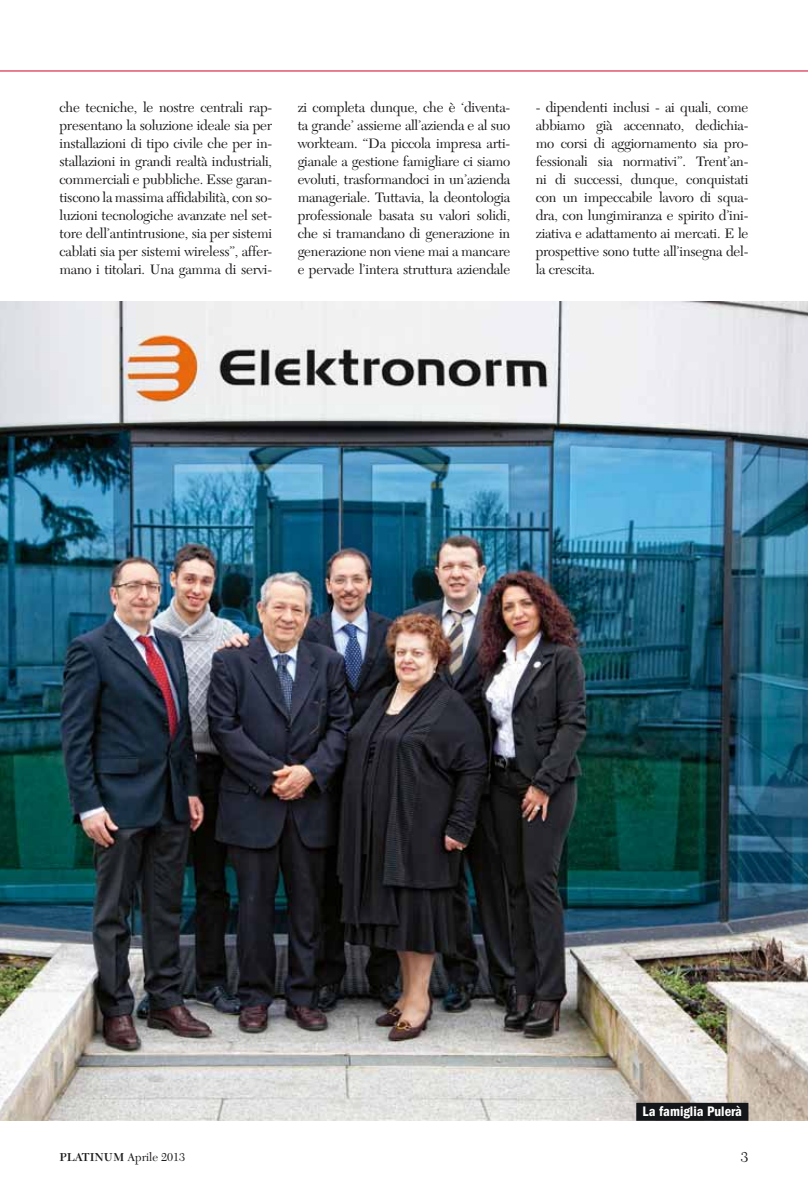
<style>
.page{position:relative;width:808px;height:1191px;background:#fff}
.page>*{position:absolute;margin:0;border:0;box-sizing:border-box;transform-origin:0 0}
.t1{font:15px "New Caledonia LT Std";color:#1a1718}
.t2{font:14.25px/18px "New Caledonia LT Std";letter-spacing:-.015em;color:#1a1718;text-align:justify}
.t3{font:14.25px "ITC Franklin Gothic Std Dm Cd";color:#fff}
.t4{font:12px "New Caledonia LT Std";color:#1a1718}
.s1{font-weight:600}
</style>
<div class="page">
<hr style="left:0;top:70px;width:808px;height:2px;background:#e87f91">
<img style="left:0;top:301px;width:808px;height:819px">
<div style="left:636px;top:1102px;width:112px;height:18px;background:#151619"></div>
<p class="t2" style="left:60px;top:99px;width:214px">che tecniche, le nostre centrali rap&shy;presentano la soluzione ideale sia per installazioni di tipo civile che per in&shy;stallazioni in grandi realtà industriali, commerciali e pubbliche. Esse garan&shy;tiscono la massima affidabilità, con so&shy;luzioni tecnologiche avanzate nel set&shy;tore dell’antintrusione, sia per sistemi cablati sia per sistemi wireless”, affer&shy;mano i titolari. Una gamma di servi-</p>
<p class="t2" style="left:298px;top:99px;width:214px">zi completa dunque, che è ‘diventa&shy;ta grande’ assieme all’azienda e al suo workteam. “Da piccola impresa arti&shy;gianale a gestione famigliare ci siamo evoluti, trasformandoci in un’azienda manageriale. Tuttavia, la deontologia professionale basata su valori solidi, che si tramandano di generazione in generazione non viene mai a mancare e pervade l’intera struttura aziendale</p>
<p class="t2" style="left:536px;top:99px;width:214px">- dipendenti inclusi - ai quali, come abbiamo già accennato, dedichia&shy;mo corsi di aggiornamento sia pro&shy;fessionali sia normativi”. Trent’an&shy;ni di successi, dunque, conquistati con un impeccabile lavoro di squa&shy;dra, con lungimiranza e spirito d’ini&shy;ziativa e adattamento ai mercati. E le prospettive sono tutte all’insegna del&shy;la crescita.</p>
<p class="t3" style="left:643px;top:1102px;width:101px">La famiglia Pulerà</p>
<p class="t4" style="left:60px;top:1150px;width:127px"><span class="s1">PLATINUM</span> Aprile 2013</p>
<p class="t1" style="left:741px;top:1148px;width:9px">3</p>
</div>
